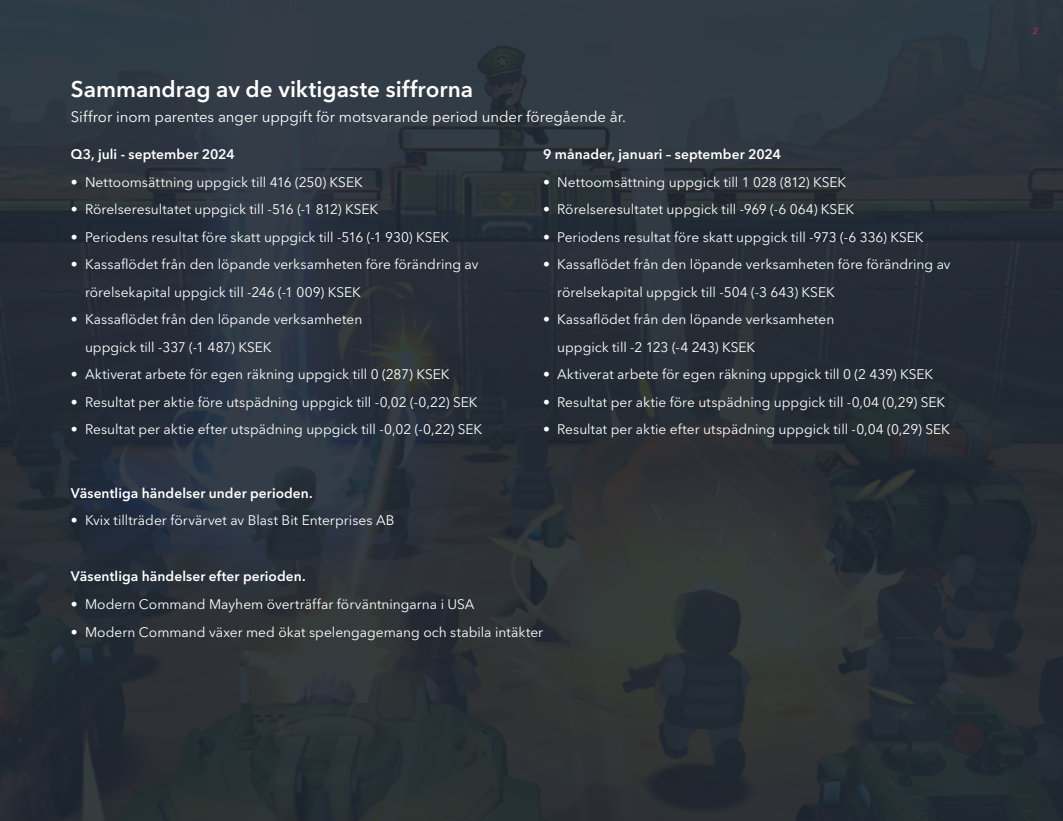
<style>
.page{position:relative;width:1063px;height:821px;background:#fff}
.page>*{position:absolute;margin:0;border:0;box-sizing:border-box;transform-origin:0 0}
.t1{font:600 22.5px "Avenir Next LT Pro";color:#fff}
.t2{font:15px "Avenir Next LT Pro";letter-spacing:-.005em;color:#fff}
.t3{font:13.75px/27.5px "Avenir Next LT Pro";color:#fff}
.t4{font:600 13.75px "Avenir Next LT Pro";letter-spacing:.005em;color:#fff}
.t5{font:8.75px "Avenir Next LT Pro";color:#fa255e}
</style>
<div class="page">
<img style="left:0;top:0;width:1063px;height:820px">
<h1 class="t1" style="left:71px;top:75px;width:404px">Sammandrag av de viktigaste siffrorna</h1>
<p class="t2" style="left:71px;top:108px;width:557px">Siffror inom parentes anger uppgift för motsvarande period under föregående år.</p>
<p class="t4" style="left:71px;top:146px;width:166px">Q3, juli - september 2024</p>
<p class="t3" style="left:71px;top:168px;width:293px">• Nettoomsättning uppgick till 416 (250) KSEK</p>
<p class="t3" style="left:71px;top:195px;width:309px">• Rörelseresultatet uppgick till -516 (-1 812) KSEK</p>
<p class="t3" style="left:71px;top:223px;width:380px">• Periodens resultat före skatt uppgick till -516 (-1 930) KSEK</p>
<p class="t3" style="left:85px;top:250px;width:395px;text-indent:-14px">• Kassaflödet från den löpande verksamheten före förändring av rörelsekapital uppgick till -246 (-1 009) KSEK</p>
<p class="t3" style="left:85px;top:305px;width:279px;text-indent:-14px">• Kassaflödet från den löpande verksamheten uppgick till -337 (-1 487) KSEK</p>
<p class="t3" style="left:71px;top:360px;width:380px">• Aktiverat arbete för egen räkning uppgick till 0 (287) KSEK</p>
<p class="t3" style="left:71px;top:388px;width:408px">• Resultat per aktie före utspädning uppgick till -0,02 (-0,22) SEK</p>
<p class="t3" style="left:71px;top:415px;width:413px">• Resultat per aktie efter utspädning uppgick till -0,02 (-0,22) SEK</p>
<p class="t4" style="left:71px;top:484px;width:243px">Väsentliga händelser under perioden.</p>
<p class="t3" style="left:71px;top:506px;width:325px">• Kvix tillträder förvärvet av Blast Bit Enterprises AB</p>
<p class="t4" style="left:543px;top:146px;width:240px">9 månader, januari – september 2024</p>
<p class="t3" style="left:543px;top:168px;width:305px">• Nettoomsättning uppgick till 1 028 (812) KSEK</p>
<p class="t3" style="left:543px;top:195px;width:313px">• Rörelseresultatet uppgick till -969 (-6 064) KSEK</p>
<p class="t3" style="left:543px;top:223px;width:382px">• Periodens resultat före skatt uppgick till -973 (-6 336) KSEK</p>
<p class="t3" style="left:557px;top:250px;width:395px;text-indent:-14px">• Kassaflödet från den löpande verksamheten före förändring av rörelsekapital uppgick till -504 (-3 643) KSEK</p>
<p class="t3" style="left:557px;top:305px;width:279px;text-indent:-14px">• Kassaflödet från den löpande verksamheten uppgick till -2 123 (-4 243) KSEK</p>
<p class="t3" style="left:543px;top:360px;width:392px">• Aktiverat arbete för egen räkning uppgick till 0 (2 439) KSEK</p>
<p class="t3" style="left:543px;top:388px;width:404px">• Resultat per aktie före utspädning uppgick till -0,04 (0,29) SEK</p>
<p class="t3" style="left:543px;top:415px;width:408px">• Resultat per aktie efter utspädning uppgick till -0,04 (0,29) SEK</p>
<p class="t4" style="left:71px;top:568px;width:236px">Väsentliga händelser efter perioden.</p>
<p class="t3" style="left:71px;top:590px;width:405px">• Modern Command Mayhem överträffar förväntningarna i USA</p>
<p class="t3" style="left:71px;top:617px;width:474px">• Modern Command växer med ökat spelengagemang och stabila intäkter</p>
<p class="t5" style="left:1033px;top:26px;width:7px">2</p>
</div>
